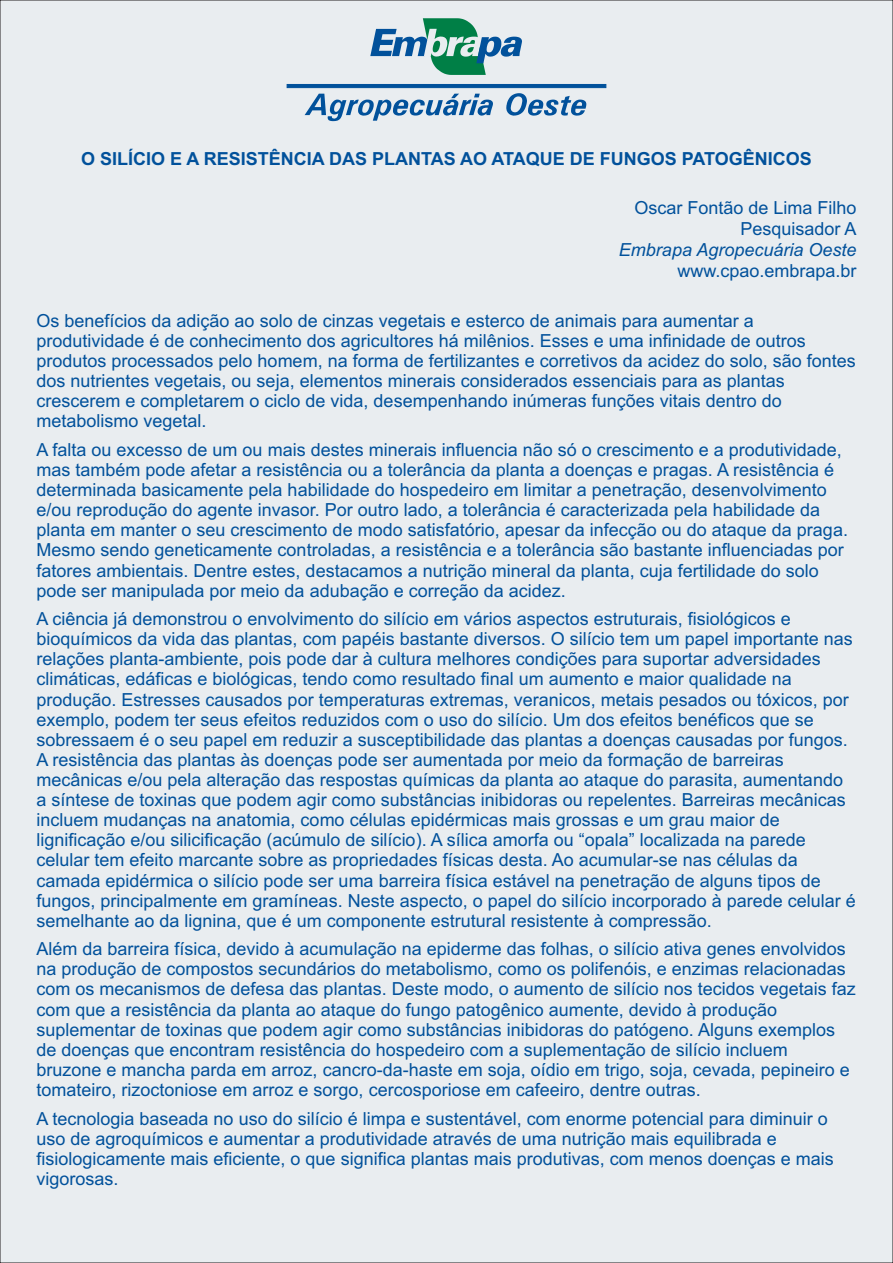
<style>
.page{position:relative;width:893px;height:1263px;background:#e9edf0}
.page>*{position:absolute;margin:0;border:0;box-sizing:border-box;transform-origin:0 0}
.t1{font:18px/20.1px "Arial";color:#01519b}
.t2{font:700 18px "Arial";color:#01519b}
.t3{font:italic 18px "Arial";color:#01519b}
</style>
<div class="page">
<svg style="left:370px;top:18px;width:152px;height:57px;background:#8cb9ba"></svg>
<svg style="left:287px;top:84px;width:319px;height:37px;background:#9fbbd5"></svg>
<p class="t2" style="left:81px;top:152px;width:732px">O SILÍCIO E A RESISTÊNCIA DAS PLANTAS AO ATAQUE DE FUNGOS PATOGÊNICOS</p>
<p class="t1" style="left:634px;top:199px;width:224px;line-height:21px;text-align:right">Oscar Fontão de Lima Filho<br>Pesquisador A</p>
<p class="t3" style="left:619px;top:243px;width:239px">Embrapa Agropecuária Oeste</p>
<p class="t1" style="left:677px;top:263px;width:181px">www.cpao.embrapa.br</p>
<p class="t1" style="left:37px;top:312px;width:821px">Os benefícios da adição ao solo de cinzas vegetais e esterco de animais para aumentar a produtividade é de conhecimento dos agricultores há milênios. Esses e uma infinidade de outros produtos processados pelo homem, na forma de fertilizantes e corretivos da acidez do solo, são fontes dos nutrientes vegetais, ou seja, elementos minerais considerados essenciais para as plantas crescerem e completarem o ciclo de vida, desempenhando inúmeras funções vitais dentro do metabolismo vegetal.</p>
<p class="t1" style="left:37px;top:441px;width:813px">A falta ou excesso de um ou mais destes minerais influencia não só o crescimento e a produtividade, mas também pode afetar a resistência ou a tolerância da planta a doenças e pragas. A resistência é determinada basicamente pela habilidade do hospedeiro em limitar a penetração, desenvolvimento e/ou reprodução do agente invasor. Por outro lado, a tolerância é caracterizada pela habilidade da planta em manter o seu crescimento de modo satisfatório, apesar da infecção ou do ataque da praga.<br>Mesmo sendo geneticamente controladas, a resistência e a tolerância são bastante influenciadas por fatores ambientais. Dentre estes, destacamos a nutrição mineral da planta, cuja fertilidade do solo pode ser manipulada por meio da adubação e correção da acidez.</p>
<p class="t1" style="left:37px;top:610px;width:821px">A ciência já demonstrou o envolvimento do silício em vários aspectos estruturais, fisiológicos e bioquímicos da vida das plantas, com papéis bastante diversos. O silício tem um papel importante nas relações planta-ambiente, pois pode dar à cultura melhores condições para suportar adversidades climáticas, edáficas e biológicas, tendo como resultado final um aumento e maior qualidade na produção. Estresses causados por temperaturas extremas, veranicos, metais pesados ou tóxicos, por exemplo, podem ter seus efeitos reduzidos com o uso do silício. Um dos efeitos benéficos que se sobressaem é o seu papel em reduzir a susceptibilidade das plantas a doenças causadas por fungos.<br>A resistência das plantas às doenças pode ser aumentada por meio da formação de barreiras mecânicas e/ou pela alteração das respostas químicas da planta ao ataque do parasita, aumentando a síntese de toxinas que podem agir como substâncias inibidoras ou repelentes. Barreiras mecânicas incluem mudanças na anatomia, como células epidérmicas mais grossas e um grau maior de lignificação e/ou silicificação (acúmulo de silício). A sílica amorfa ou “opala” localizada na parede celular tem efeito marcante sobre as propriedades físicas desta. Ao acumular-se nas células da camada epidérmica o silício pode ser uma barreira física estável na penetração de alguns tipos de fungos, principalmente em gramíneas. Neste aspecto, o papel do silício incorporado à parede celular é semelhante ao da lignina, que é um componente estrutural resistente à compressão.</p>
<p class="t1" style="left:37px;top:940px;width:821px">Além da barreira física, devido à acumulação na epiderme das folhas, o silício ativa genes envolvidos na produção de compostos secundários do metabolismo, como os polifenóis, e enzimas relacionadas com os mecanismos de defesa das plantas. Deste modo, o aumento de silício nos tecidos vegetais faz com que a resistência da planta ao ataque do fungo patogênico aumente, devido à produção suplementar de toxinas que podem agir como substâncias inibidoras do patógeno. Alguns exemplos de doenças que encontram resistência do hospedeiro com a suplementação de silício incluem bruzone e mancha parda em arroz, cancro-da-haste em soja, oídio em trigo, soja, cevada, pepineiro e tomateiro, rizoctoniose em arroz e sorgo, cercosporiose em cafeeiro, dentre outras.</p>
<p class="t1" style="left:37px;top:1110px;width:799px">A tecnologia baseada no uso do silício é limpa e sustentável, com enorme potencial para diminuir o uso de agroquímicos e aumentar a produtividade através de uma nutrição mais equilibrada e fisiologicamente mais eficiente, o que significa plantas mais produtivas, com menos doenças e mais vigorosas.</p>
</div>
